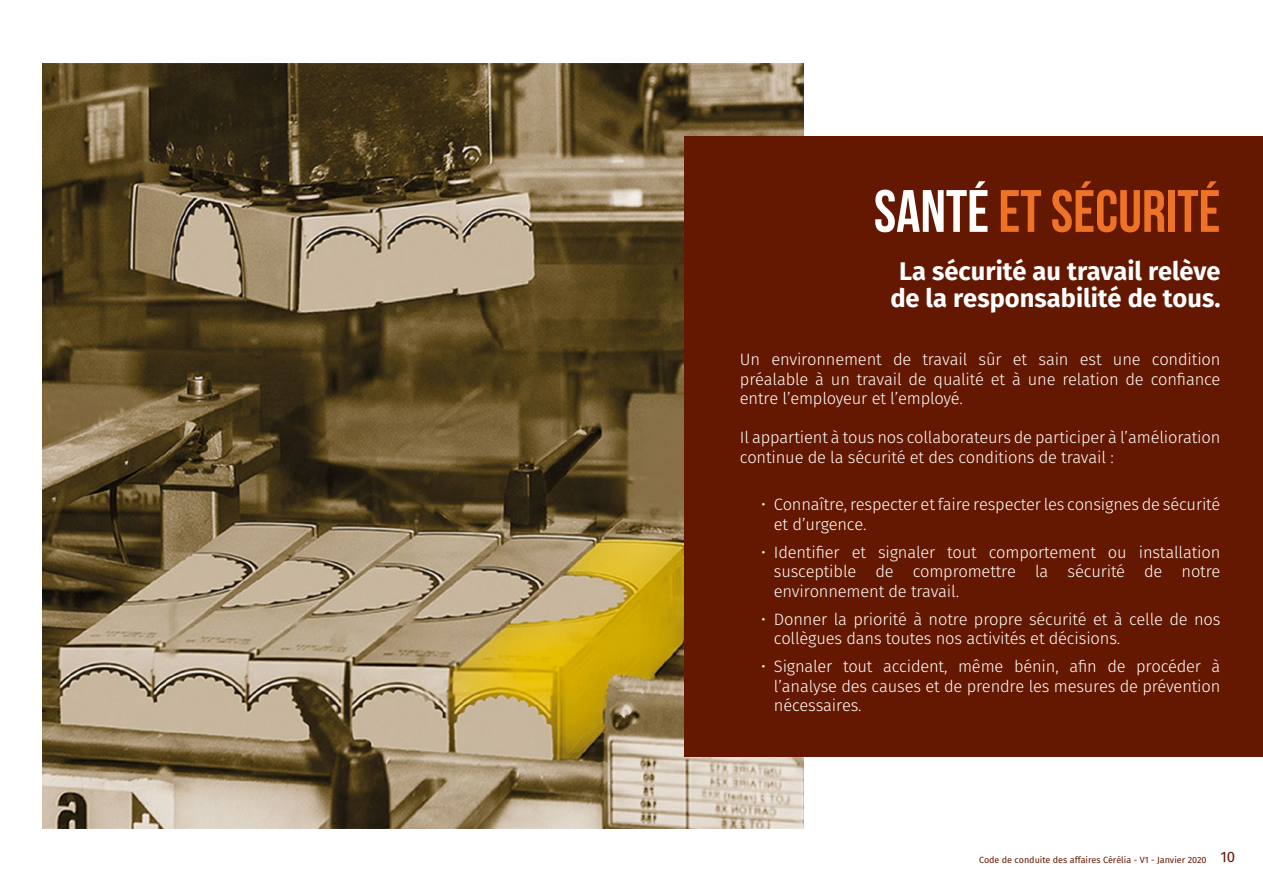
<style>
.page{position:relative;width:1263px;height:893px;background:#fff}
.page>*{position:absolute;margin:0;border:0;box-sizing:border-box;transform-origin:0 0}
.t1{font:59.7px "Bebas Neue";color:#ee7326}
.t2{font:700 25.5px/27px "Fira Sans";color:#fff;text-align:center}
.t3{font:300 16.5px/19.5px "Fira Sans";letter-spacing:-.01em;color:#fff;text-align:justify}
.t4{font:15px "Fira Sans";color:#651801}
.t5{font:9px "Fira Sans";color:#651801}
.s1{color:#fff}
</style>
<div class="page">
<img style="left:43px;top:64px;width:761px;height:765px">
<div style="left:685px;top:136px;width:578px;height:621px;background:#651801"></div>
<h1 class="t1" style="left:874px;top:178px;width:348px"><span class="s1">SANTÉ</span> ET SÉCURITÉ</h1>
<h2 class="t2" style="left:890px;top:258px;width:331px">La sécurité au travail relève de la responsabilité de tous.</h2>
<p class="t3" style="left:740px;top:350px;width:482px">Un environnement de travail sûr et sain est une condition préalable à un travail de qualité et à une relation de confiance entre l’employeur et l’employé.</p>
<p class="t3" style="left:740px;top:428px;width:482px">Il appartient à tous nos collaborateurs de participer à l’amélioration continue de la sécurité et des conditions de travail :</p>
<p class="t3" style="left:774px;top:495px;width:448px;text-indent:-13px">• Connaître, respecter et faire respecter les consignes de sécurité et d’urgence.</p>
<p class="t3" style="left:774px;top:542px;width:448px;text-indent:-13px">• Identifier et signaler tout comportement ou installation susceptible de compromettre la sécurité de notre environnement de travail.</p>
<p class="t3" style="left:774px;top:609px;width:448px;text-indent:-13px">• Donner la priorité à notre propre sécurité et à celle de nos collègues dans toutes nos activités et décisions.</p>
<p class="t3" style="left:774px;top:657px;width:448px;text-indent:-13px">• Signaler tout accident, même bénin, afin de procéder à l’analyse des causes et de prendre les mesures de prévention nécessaires.</p>
<p class="t5" style="left:979px;top:854px;width:229px">Code de conduite des affaires Cérélia - V1 - Janvier 2020</p>
<p class="t4" style="left:1220px;top:846px;width:16px">10</p>
</div>
